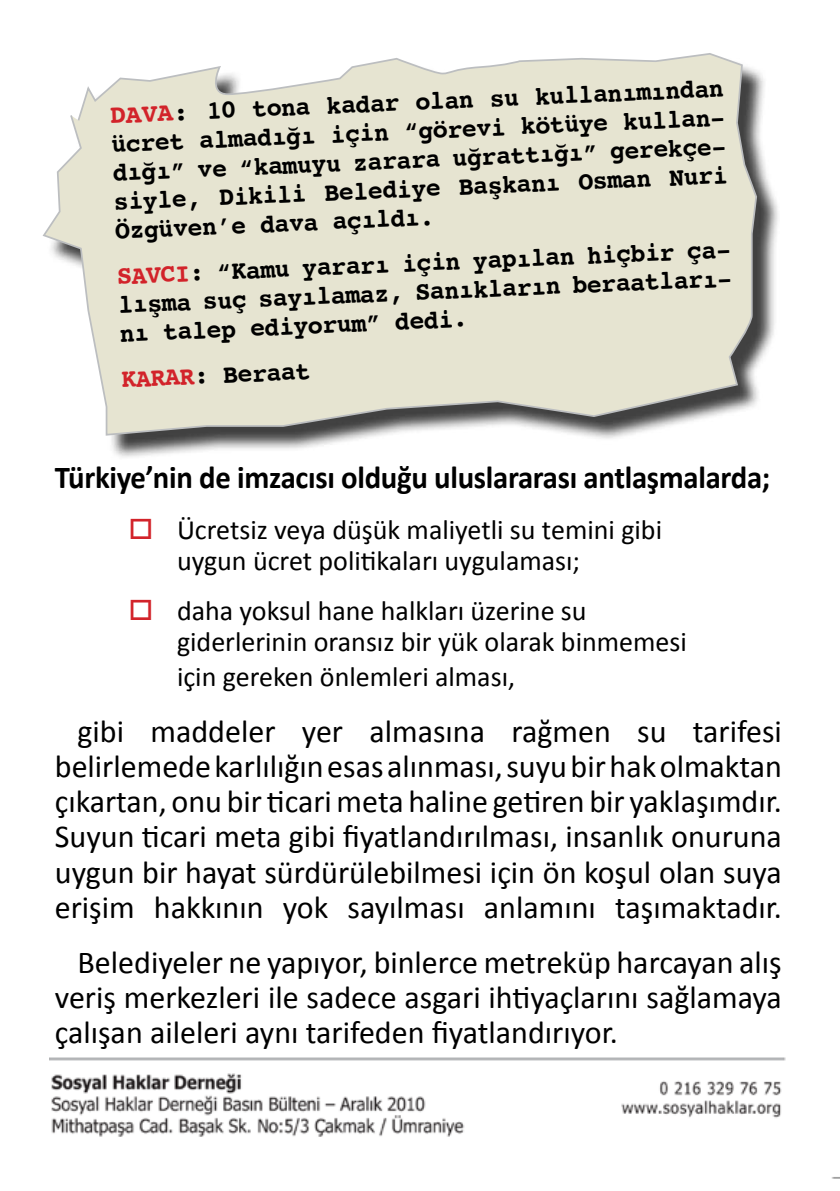
<style>
.page{position:relative;width:840px;height:1191px;background:#fff}
.page>*{position:absolute;margin:0;border:0;box-sizing:border-box;transform-origin:0 0}
.t1{font:32px/35.2px "Calibri";color:#000;text-align:justify}
.t2{font:700 32px "Calibri";letter-spacing:-.01em;color:#000;scale:.96 1}
.t3{font:28px/30.8px "Calibri";color:#000}
.t4{font:700 26.2px/28.4px "Courier";color:#000;text-align:justify;scale:.95 1}
.t5{font:700 26.2px "Courier";color:#d2232a}
.s1{color:#d2232a}
.s2{color:#000}
</style>
<div class="page">
<div style="left:46px;top:56px;width:733px;height:403px;background:#000;opacity:.75"></div>
<svg style="left:42px;top:53px;width:715px;height:383px;background:#e1dfd0"></svg>
<img style="left:49px;top:1057px;width:790px;height:122px">
<p class="t4" style="left:108px;top:103px;width:648px;text-indent:98px;rotate:-3deg">10 tona kadar olan su kullanımından ücret almadığı için “görevi kötüye kullan&shy;dığı” ve “kamuyu zarara uğrattığı” gerekçe&shy;siyle, Dikili Belediye Başkanı Osman Nuri Özgüven’e dava açıldı.</p>
<p class="t4" style="left:116px;top:264px;width:646px;rotate:-3deg"><span class="s1">SAVCI</span>: “Kamu yararı için yapılan hiçbir ça&shy;lışma suç sayılamaz, Sanıkların beraatları&shy;nı talep ediyorum” dedi.</p>
<p class="t4" style="left:121px;top:365px;width:200px;rotate:-3deg"><span class="s1">KARAR</span>: Beraat</p>
<p class="t5" style="left:109px;top:94px;width:80px;rotate:-2deg">DAVA<span class="s2">:</span></p>
<p class="t2" style="left:55px;top:457px;width:746px">Türkiye’nin de imzacısı olduğu uluslararası antlaşmalarda;</p>
<p class="t3" style="left:177px;top:513px;width:486px;text-indent:-48px"><span class="s1">□</span> Ücretsiz veya düşük maliyetli su temini gibi uygun ücret politikaları uygulaması;</p>
<p class="t3" style="left:177px;top:594px;width:511px;text-indent:-48px"><span class="s1">□</span> daha yoksul hane halkları üzerine su giderlerinin oransız bir yük olarak binmemesi</p>
<p class="t3" style="left:177px;top:660px;width:339px">için gereken önlemleri alması,</p>
<p class="t1" style="left:55px;top:712px;width:728px;text-indent:23px">gibi maddeler yer almasına rağmen su tarifesi belirlemede karlılığın esas alınması, suyu bir hak olmaktan çıkartan, onu bir ticari meta haline getiren bir yaklaşımdır.<br>Suyun ticari meta gibi fiyatlandırılması, insanlık onuruna uygun bir hayat sürdürülebilmesi için ön koşul olan suya erişim hakkının yok sayılması anlamını taşımaktadır.</p>
<p class="t1" style="left:55px;top:943px;width:728px;text-indent:23px">Belediyeler ne yapıyor, binlerce metreküp harcayan alış veriş merkezleri ile sadece asgari ihtiyaçlarını sağlamaya çalışan aileleri aynı tarifeden fiyatlandırıyor.</p>
</div>
